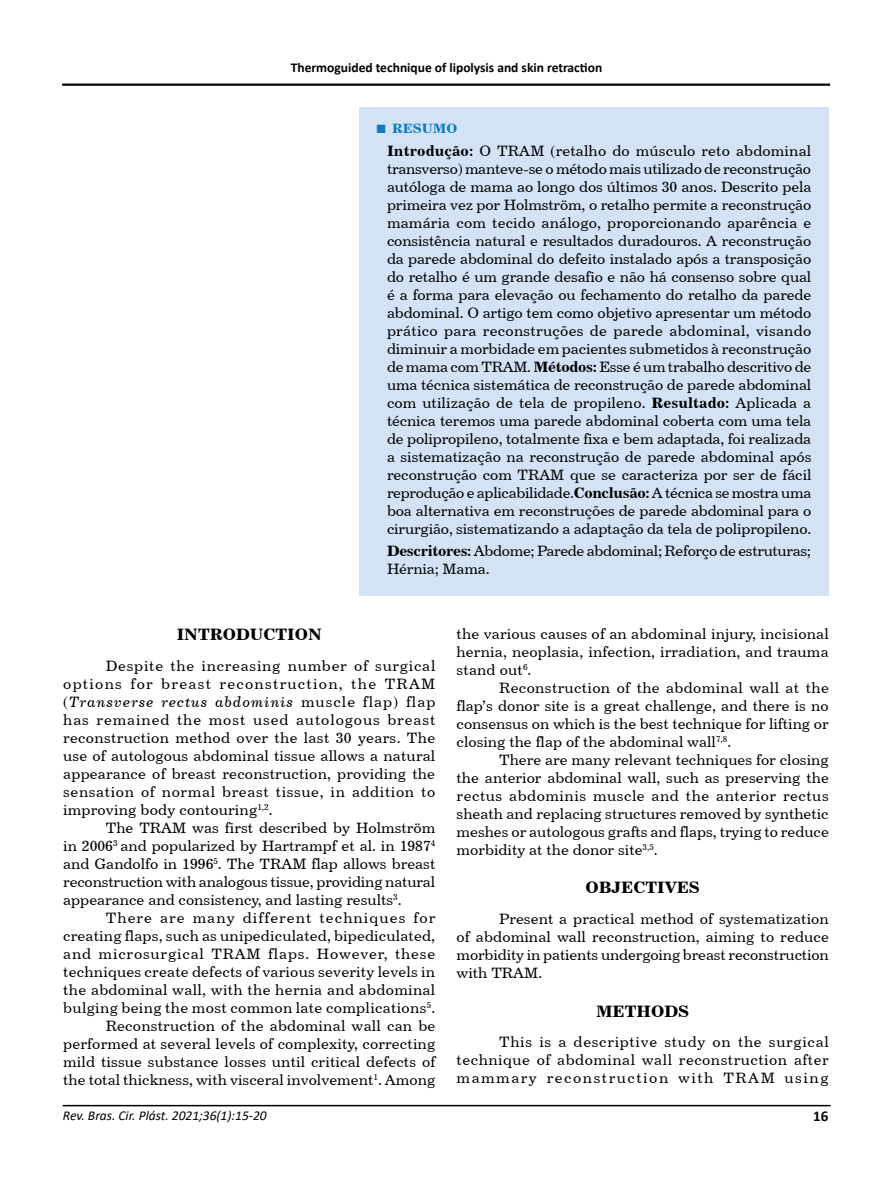
<style>
.page{position:relative;width:893px;height:1191px;background:#fff}
.page>*{position:absolute;margin:0;border:0;box-sizing:border-box;transform-origin:0 0}
.t1{font:16.5px "Century 731 BT Bold A";color:#000}
.t2{font:15px/18px "Century 731 BT Roman A";letter-spacing:.01em;color:#000;text-align:justify}
.t3{font:15px/18px "Century 731 BT Roman A";letter-spacing:.08em;color:#000;text-align:right}
.t4{font:15px/18px "Century 731 BT Roman A";letter-spacing:-.02em;color:#000}
.t5{font:15px "Century 731 BT Italic A";letter-spacing:.065em;color:#000}
.t6{font:700 15px "Calibri";color:#000}
.t7{font:700 13.5px "Calibri";color:#000}
.t8{font:italic 13.5px "Calibri";color:#000}
.t9{font:13.5px "Century 731 BT Bold A";color:#0e7abf}
.s1{font-family:"Times New Roman";font-weight:700;font-size:18px}
.s2{font-family:"Century 731 BT Bold A"}
.s3{font-family:"Century 731 BT Roman A"}
</style>
<div class="page">
<hr style="left:63px;top:1104px;width:768px;height:2px;background:#000">
<hr style="left:62px;top:84px;width:768px;height:2px;background:#000">
<div style="left:359px;top:107px;width:470px;height:488px;background:#d3e2f4"></div>
<p class="t7" style="left:291px;top:58px;width:313px">Thermoguided technique of lipolysis and skin retraction</p>
<p class="t9" style="left:376px;top:120px;width:83px"><span class="s1">■</span> RESUMO</p>
<p class="t2" style="left:387px;top:141px;width:426px"><span class="s2">Introdução:</span> O TRAM (retalho do músculo reto abdominal transverso) manteve-se o método mais utilizado de reconstrução autóloga de mama ao longo dos últimos 30 anos. Descrito pela primeira vez por Holmström, o retalho permite a reconstrução mamária com tecido análogo, proporcionando aparência e consistência natural e resultados duradouros. A reconstrução da parede abdominal do defeito instalado após a transposição do retalho é um grande desafio e não há consenso sobre qual é a forma para elevação ou fechamento do retalho da parede abdominal. O artigo tem como objetivo apresentar um método prático para reconstruções de parede abdominal, visando diminuir a morbidade em pacientes submetidos à reconstrução de mama com TRAM. <span class="s2">Métodos:</span> Esse é um trabalho descritivo de uma técnica sistemática de reconstrução de parede abdominal com utilização de tela de propileno. <span class="s2">Resultado:</span> Aplicada a técnica teremos uma parede abdominal coberta com uma tela de polipropileno, totalmente fixa e bem adaptada, foi realizada a sistematização na reconstrução de parede abdominal após reconstrução com TRAM que se caracteriza por ser de fácil reprodução e aplicabilidade.<span class="s2">Conclusão:</span> A técnica se mostra uma boa alternativa em reconstruções de parede abdominal para o cirurgião, sistematizando a adaptação da tela de polipropileno.</p>
<p class="t4" style="left:387px;top:541px;width:426px"><span class="s2">Descritores:</span> Abdome; Parede abdominal; Reforço de estruturas;<br>Hérnia; Mama.</p>
<p class="t1" style="left:177px;top:624px;width:147px">INTRODUCTION</p>
<p class="t3" style="left:63px;top:656px;width:374px">Despite the increasing number of surgical options for breast reconstruction, the TRAM</p>
<p class="t5" style="left:63px;top:692px;width:374px"><span class="s3">(</span>Transverse rectus abdominis <span class="s3">muscle flap) flap</span></p>
<p class="t2" style="left:63px;top:710px;width:374px">has remained the most used autologous breast reconstruction method over the last 30 years. The use of autologous abdominal tissue allows a natural appearance of breast reconstruction, providing the sensation of normal breast tissue, in addition to improving body contouring<sup>1,2</sup>.</p>
<p class="t2" style="left:63px;top:818px;width:374px;text-indent:43px">The TRAM was first described by Holmström in 2006<sup>3</sup> and popularized by Hartrampf et al. in 1987<sup>4 </sup>and Gandolfo in 1996<sup>5</sup>. The TRAM flap allows breast reconstruction with analogous tissue, providing natural appearance and consistency, and lasting results<sup>3</sup>.</p>
<p class="t2" style="left:63px;top:908px;width:374px;text-align:right">There are many different techniques for creating flaps, such as unipediculated, bipediculated, and microsurgical TRAM flaps. However, these techniques create defects of various severity levels in the abdominal wall, with the hernia and abdominal bulging being the most common late complications<sup>5</sup>.<br>Reconstruction of the abdominal wall can be performed at several levels of complexity, correcting mild tissue substance losses until critical defects of the total thickness, with visceral involvement<sup>1</sup>. Among</p>
<p class="t2" style="left:457px;top:624px;width:374px">the various causes of an abdominal injury, incisional hernia, neoplasia, infection, irradiation, and trauma stand out<sup>6</sup>.</p>
<p class="t2" style="left:457px;top:678px;width:374px;text-indent:43px">Reconstruction of the abdominal wall at the flap’s donor site is a great challenge, and there is no consensus on which is the best technique for lifting or closing the flap of the abdominal wall<sup>7,8</sup>.</p>
<p class="t2" style="left:457px;top:750px;width:374px;text-indent:43px">There are many relevant techniques for closing the anterior abdominal wall, such as preserving the rectus abdominis muscle and the anterior rectus sheath and replacing structures removed by synthetic meshes or autologous grafts and flaps, trying to reduce morbidity at the donor site<sup>3,5</sup>.</p>
<p class="t1" style="left:585px;top:877px;width:116px">OBJECTIVES</p>
<p class="t2" style="left:457px;top:909px;width:374px;text-indent:43px">Present a practical method of systematization of abdominal wall reconstruction, aiming to reduce morbidity in patients undergoing breast reconstruction with TRAM.</p>
<p class="t1" style="left:596px;top:1000px;width:95px">METHODS</p>
<p class="t2" style="left:457px;top:1033px;width:374px;text-indent:43px">This is a descriptive study on the surgical technique of abdominal wall reconstruction after mammary reconstruction with TRAM using</p>
<p class="t8" style="left:63px;top:1105px;width:205px">Rev. Bras. Cir. Plást. 2021;36(1):15-20</p>
<p class="t6" style="left:813px;top:1105px;width:17px">16</p>
</div>
